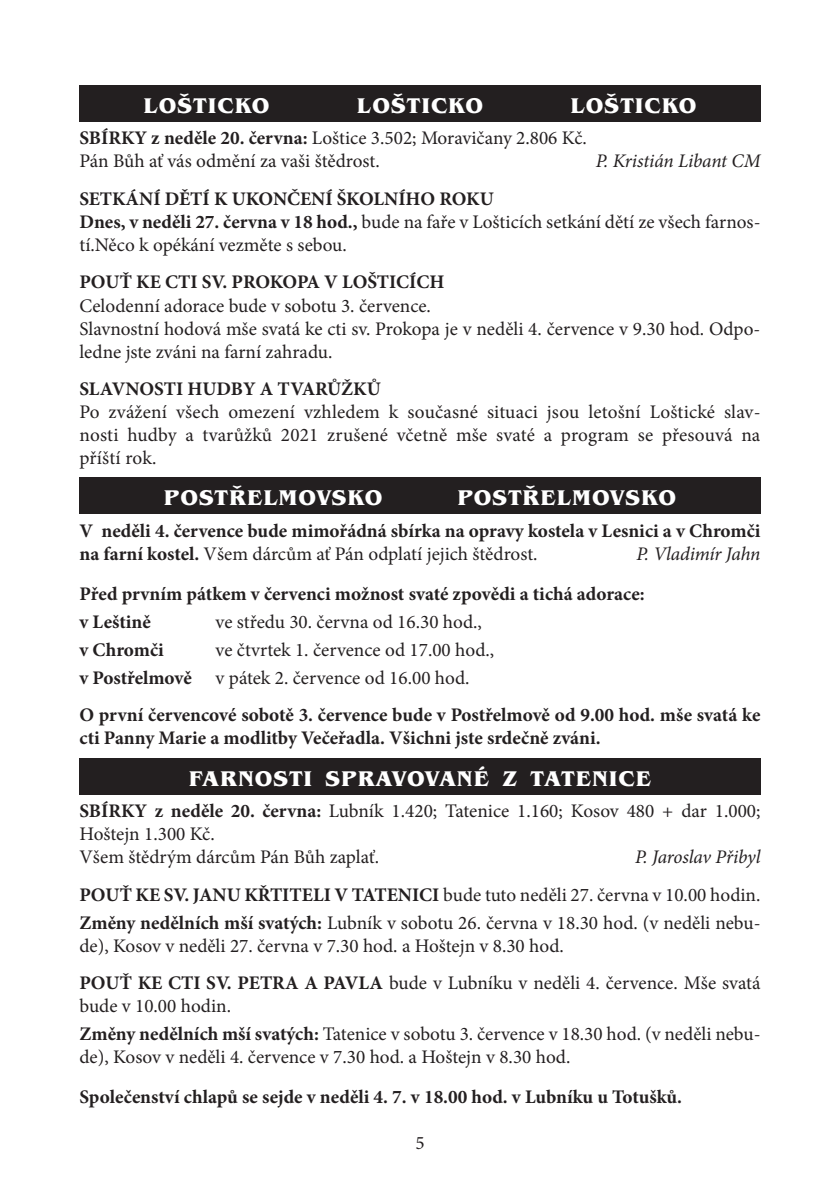
<style>
.page{position:relative;width:840px;height:1191px;background:#fff}
.page>*{position:absolute;margin:0;border:0;box-sizing:border-box;transform-origin:0 0}
.t1{font:700 22px "Benguiat Itc TOT";letter-spacing:.045em;color:#fff}
.t2{font:19.2px/23px "Minion Pro";color:#231f20}
.t3{font:700 19.2px/23px "Minion Pro";color:#231f20}
.t4{font:italic 19.2px "Minion Pro";letter-spacing:-.015em;color:#231f20}
.t5{font:19px "Minion Pro";color:#231f20}
.s1{font-weight:700}
.s2{font-weight:400}
.s3{font-style:italic}
</style>
<div class="page">
<div style="left:79px;top:85px;width:681px;height:36px;background:#231f20"></div>
<div style="left:79px;top:477px;width:681px;height:37px;background:#231f20"></div>
<div style="left:79px;top:758px;width:681px;height:36px;background:#231f20"></div>
<p class="t1" style="left:143px;top:93px;width:128px">LOŠTICKO</p>
<p class="t1" style="left:356px;top:93px;width:128px">LOŠTICKO</p>
<p class="t1" style="left:570px;top:93px;width:128px">LOŠTICKO</p>
<p class="t2" style="left:79px;top:127px;width:508px"><span class="s1">SBÍRKY z neděle 20. června:</span> Loštice 3.502; Moravičany 2.806 Kč.<br>Pán Bůh ať vás odmění za vaši štědrost.</p>
<p class="t4" style="left:595px;top:148px;width:166px">P. Kristián Libant CM</p>
<p class="t2" style="left:79px;top:187px;width:682px"><span class="s1">SETKÁNÍ DĚTÍ K UKONČENÍ ŠKOLNÍHO ROKU<br>Dnes, v neděli 27. června v 18 hod.,</span> bude na faře v Lošticích setkání dětí ze všech farnos&shy;tí.Něco k opékání vezměte s sebou.</p>
<p class="t3" style="left:79px;top:270px;width:366px">POUŤ KE CTI SV. PROKOPA V LOŠTICÍCH</p>
<p class="t2" style="left:79px;top:294px;width:682px">Celodenní adorace bude v sobotu 3. července.<br>Slavnostní hodová mše svatá ke cti sv. Prokopa je v neděli 4. července v 9.30 hod. Odpo&shy;ledne jste zváni na farní zahradu.</p>
<p class="t3" style="left:79px;top:377px;width:302px">SLAVNOSTI HUDBY A TVARŮŽKŮ</p>
<p class="t2" style="left:79px;top:400px;width:682px;text-align:justify">Po zvážení všech omezení vzhledem k současné situaci jsou letošní Loštické slav&shy;nosti hudby a tvarůžků 2021 zrušené včetně mše svaté a program se přesouvá na příští rok.</p>
<p class="t1" style="left:164px;top:485px;width:220px">POSTŘELMOVSKO</p>
<p class="t1" style="left:457px;top:485px;width:220px">POSTŘELMOVSKO</p>
<p class="t3" style="left:79px;top:519px;width:682px">V neděli 4. července bude mimořádná sbírka na opravy kostela v Lesnici a v Chromči na farní kostel. <span class="s2">Všem dárcům ať Pán odplatí jejich štědrost.</span></p>
<p class="t4" style="left:636px;top:541px;width:125px">P. Vladimír Jahn</p>
<p class="t3" style="left:79px;top:579px;width:566px;line-height:28px">Před prvním pátkem v červenci možnost svaté zpovědi a tichá adorace: v Leštině</p>
<p class="t2" style="left:215px;top:610px;width:268px">ve středu 30. června od 16.30 hod.,</p>
<p class="t2" style="left:79px;top:636px;width:416px;line-height:28px;text-indent:136px">ve čtvrtek 1. července od 17.00 hod., <span class="s1">v Postřelmově</span> v pátek 2. července od 16.00 hod.</p>
<p class="t3" style="left:79px;top:703px;width:682px">O první červencové sobotě 3. července bude v Postřelmově od 9.00 hod. mše svatá ke cti Panny Marie a modlitby Večeřadla. Všichni jste srdečně zváni.</p>
<p class="t1" style="left:189px;top:765px;width:463px">FARNOSTI SPRAVOVANÉ Z TATENICE</p>
<p class="t2" style="left:79px;top:799px;width:682px"><span class="s1">SBÍRKY z neděle 20. června:</span> Lubník 1.420; Tatenice 1.160; Kosov 480 + dar 1.000;<br>Hoštejn 1.300 Kč.<br>Všem štědrým dárcům Pán Bůh zaplať.</p>
<p class="t3" style="left:79px;top:638px;width:86px">v Chromči</p>
<p class="t2" style="left:79px;top:838px;width:682px;line-height:37.4px;text-align:right"><span class="s3">P. Jaroslav Přibyl<br></span><span class="s1">POUŤ KE SV. JANU KŘTITELI V TATENICI</span> bude tuto neděli 27. června v 10.00 hodin.</p>
<p class="t2" style="left:79px;top:911px;width:682px"><span class="s1">Změny nedělních mší svatých:</span> Lubník v sobotu 26. června v 18.30 hod. (v neděli nebu&shy;de), Kosov v neděli 27. června v 7.30 hod. a Hoštejn v 8.30 hod.</p>
<p class="t2" style="left:79px;top:971px;width:682px"><span class="s1">POUŤ KE CTI SV. PETRA A PAVLA</span> bude v Lubníku v neděli 4. července. Mše svatá bude v 10.00 hodin.</p>
<p class="t2" style="left:79px;top:1022px;width:682px"><span class="s1">Změny nedělních mší svatých:</span> Tatenice v sobotu 3. července v 18.30 hod. (v neděli nebu&shy;de), Kosov v neděli 4. července v 7.30 hod. a Hoštejn v 8.30 hod.</p>
<p class="t3" style="left:79px;top:1085px;width:603px">Společenství chlapů se sejde v neděli 4. 7. v 18.00 hod. v Lubníku u Totušků.</p>
<p class="t5" style="left:415px;top:1129px;width:11px">5</p>
</div>
